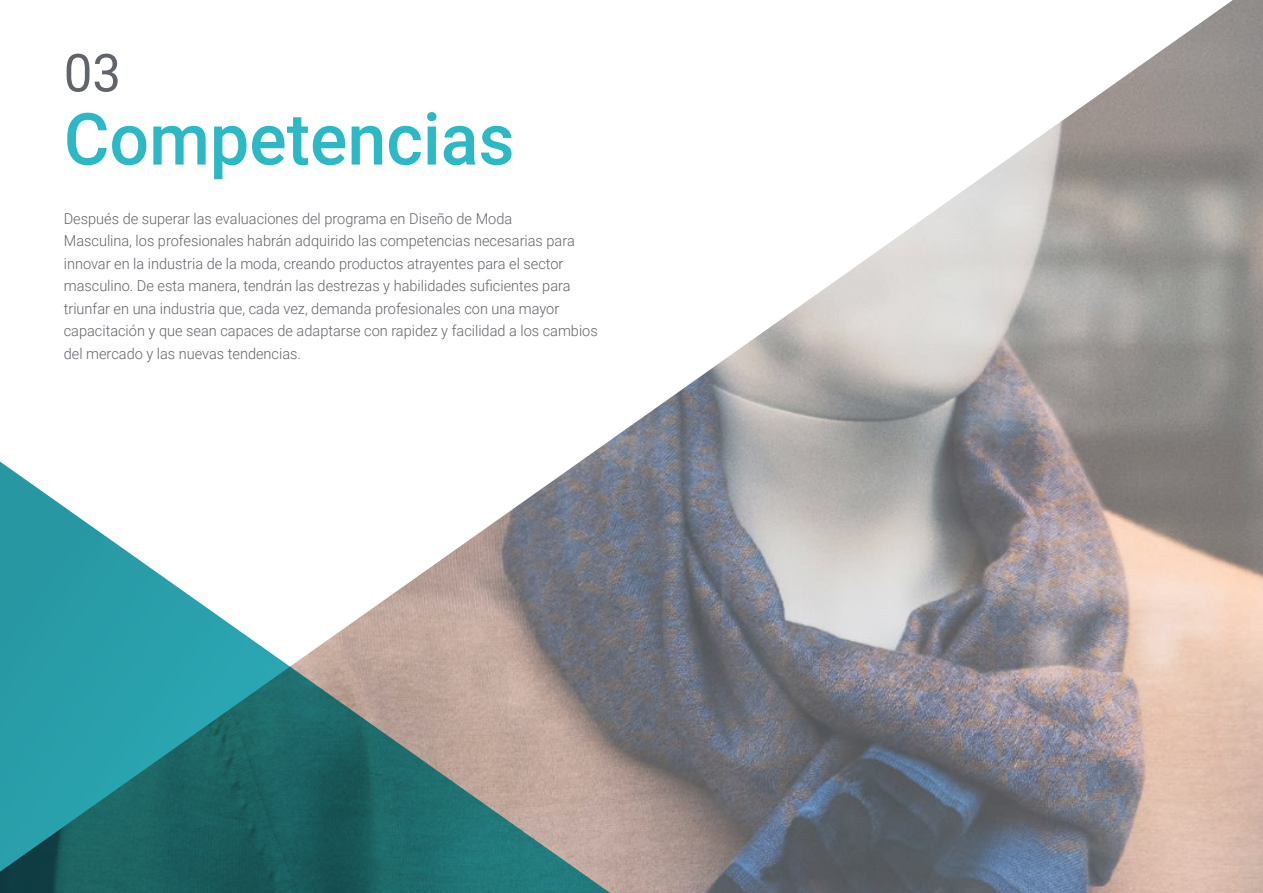
<style>
.page{position:relative;width:1263px;height:893px;background:#fff}
.page>*{position:absolute;margin:0;border:0;box-sizing:border-box;transform-origin:0 0}
.t1{font:500 72px "Roboto";color:#2db8c5}
.t2{font:52.5px "Roboto";color:#61646a}
.t3{font:300 15px/22.5px "Roboto";color:#61646a}
</style>
<div class="page">
<img style="left:602px;top:0;width:661px;height:893px">
<svg style="left:0;top:446px;width:640px;height:447px"></svg>
<h2 class="t2" style="left:64px;top:36px;width:59px">03</h2>
<h1 class="t1" style="left:64px;top:89px;width:452px">Competencias</h1>
<p class="t3" style="left:64px;top:207px;width:535px">Después de superar las evaluaciones del programa en Diseño de Moda<br>Masculina, los profesionales habrán adquirido las competencias necesarias para innovar en la industria de la moda, creando productos atrayentes para el sector masculino. De esta manera, tendrán las destrezas y habilidades suficientes para triunfar en una industria que, cada vez, demanda profesionales con una mayor capacitación y que sean capaces de adaptarse con rapidez y facilidad a los cambios del mercado y las nuevas tendencias.</p>
</div>
